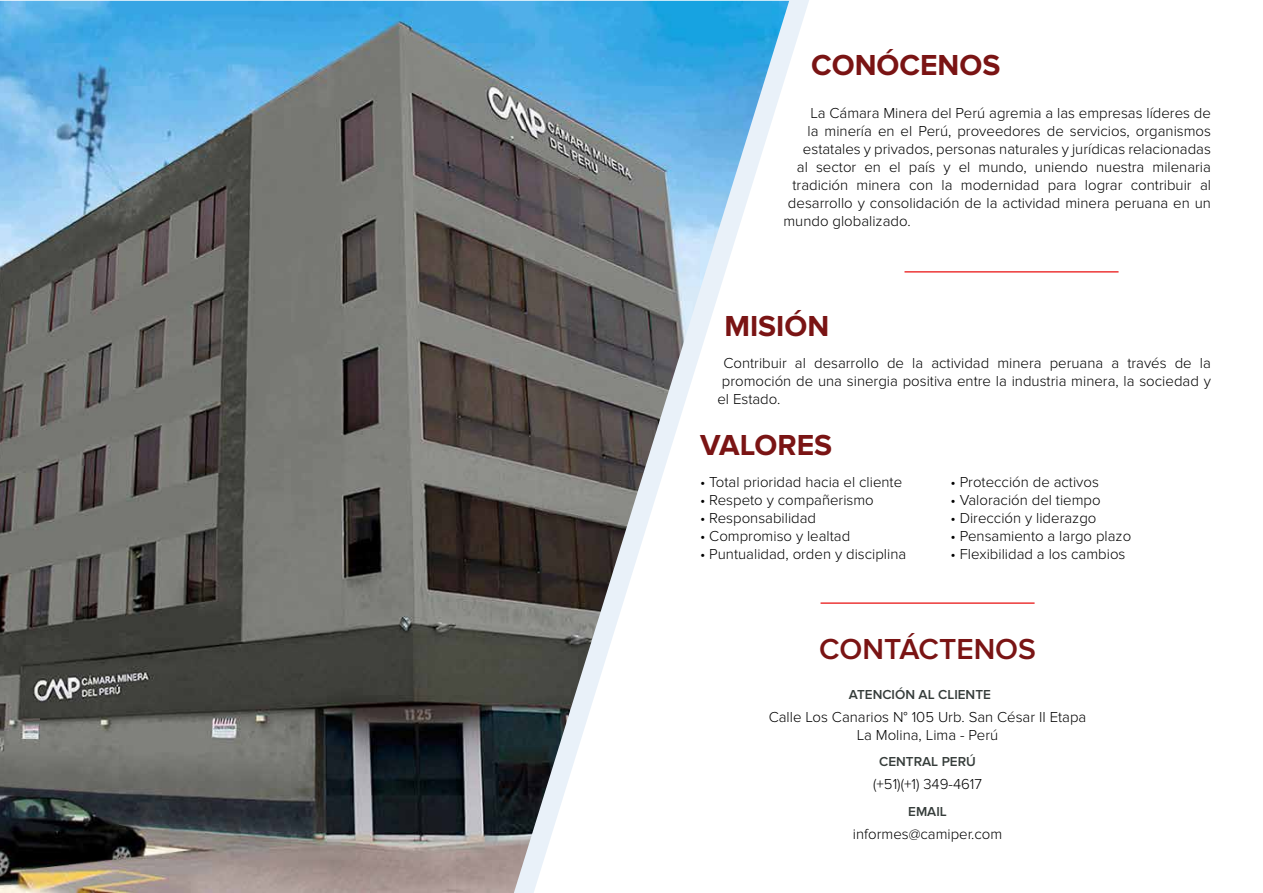
<style>
.page{position:relative;width:1263px;height:893px;background:#fff}
.page>*{position:absolute;margin:0;border:0;box-sizing:border-box;transform-origin:0 0}
.t1{font:700 30px "Proxima Nova";color:#7a1414}
.t2{font:600 30px "Proxima Nova";color:#7a1414}
.t3{font:300 15px/18px "Proxima Nova";color:#000;text-align:center}
.t4{font:600 13.5px "Proxima Nova";color:#363d3b}
</style>
<div class="page">
<img style="left:0;top:1px;width:514px;height:892px">
<hr style="left:904px;top:271px;width:214px;height:2px;background:#ed3838">
<hr style="left:820px;top:602px;width:214px;height:2px;background:#ed3838">
<svg style="left:514px;top:0;width:295px;height:893px"></svg>
<hr style="left:1262px;top:0;width:1px;height:893px;background:#efefef">
<img style="left:1262px;top:215px;width:1px;height:523px">
<h1 class="t1" style="left:811px;top:47px;width:191px">CONÓCENOS</h1>
<p class="t3" style="left:810px;top:104px;width:402px">La Cámara Minera del Perú agremia a las empresas líderes de</p>
<p class="t3" style="left:807px;top:122px;width:405px">la minería en el Perú, proveedores de servicios, organismos</p>
<p class="t3" style="left:803px;top:140px;width:409px">estatales y privados, personas naturales y jurídicas relacionadas</p>
<p class="t3" style="left:797px;top:158px;width:415px">al sector en el país y el mundo, uniendo nuestra milenaria</p>
<p class="t3" style="left:792px;top:176px;width:420px">tradición minera con la modernidad para lograr contribuir al</p>
<p class="t3" style="left:788px;top:194px;width:424px">desarrollo y consolidación de la actividad minera peruana en un</p>
<p class="t3" style="left:783px;top:212px;width:129px">mundo globalizado.</p>
<h1 class="t1" style="left:724px;top:308px;width:106px">MISIÓN</h1>
<p class="t3" style="left:723px;top:355px;width:489px">Contribuir al desarrollo de la actividad minera peruana a través de la</p>
<p class="t3" style="left:722px;top:373px;width:491px">promoción de una sinergia positiva entre la industria minera, la sociedad y</p>
<p class="t3" style="left:717px;top:391px;width:65px">el Estado.</p>
<h1 class="t1" style="left:700px;top:427px;width:134px">VALORES</h1>
<p class="t3" style="left:700px;top:474px;width:204px">• Total prioridad hacia el cliente</p>
<p class="t3" style="left:700px;top:492px;width:175px">• Respeto y compañerismo</p>
<p class="t3" style="left:700px;top:510px;width:118px">• Responsabilidad</p>
<p class="t3" style="left:700px;top:528px;width:152px">• Compromiso y lealtad</p>
<p class="t3" style="left:700px;top:546px;width:208px">• Puntualidad, orden y disciplina</p>
<p class="t3" style="left:950px;top:474px;width:150px">• Protección de activos</p>
<p class="t3" style="left:950px;top:492px;width:152px">• Valoración del tiempo</p>
<p class="t3" style="left:950px;top:510px;width:147px">• Dirección y liderazgo</p>
<p class="t3" style="left:950px;top:528px;width:182px">• Pensamiento a largo plazo</p>
<p class="t3" style="left:950px;top:546px;width:177px">• Flexibilidad a los cambios</p>
<h1 class="t2" style="left:819px;top:632px;width:218px">CONTÁCTENOS</h1>
<p class="t4" style="left:849px;top:687px;width:144px">ATENCIÓN AL CLIENTE</p>
<p class="t3" style="left:769px;top:709px;width:319px">Calle Los Canarios N° 105 Urb. San César II Etapa<br>La Molina, Lima - Perú</p>
<p class="t4" style="left:879px;top:754px;width:98px">CENTRAL PERÚ</p>
<p class="t3" style="left:873px;top:775px;width:110px">(+51)(+1) 349-4617</p>
<p class="t3" style="left:853px;top:825px;width:151px">informes@camiper.com</p>
<p class="t4" style="left:908px;top:804px;width:40px">EMAIL</p>
</div>
